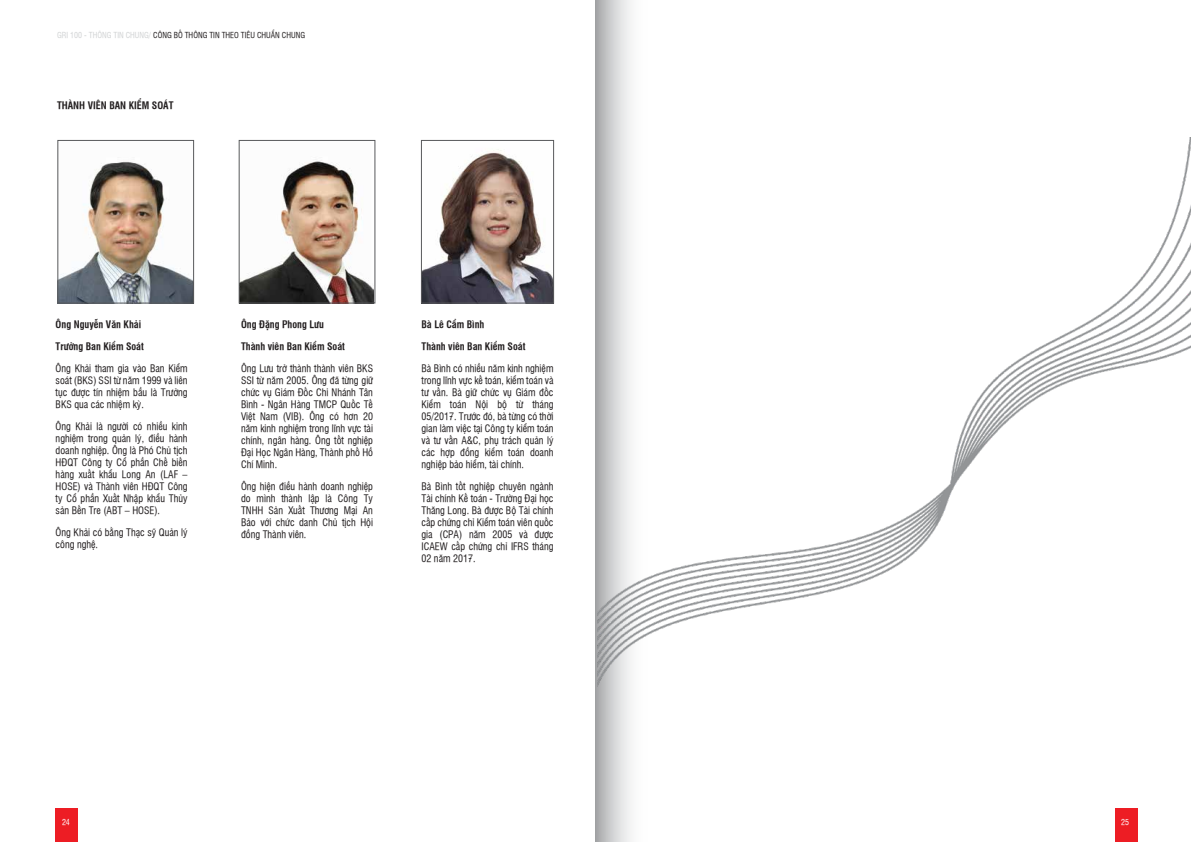
<style>
.page{position:relative;width:1191px;height:842px;background:#fff}
.page>*{position:absolute;margin:0;border:0;box-sizing:border-box;transform-origin:0 0}
.t1{font:10px/12px "UVN Hong Ha Hep";color:#231f20;text-align:justify}
.t2{font:700 10px "UVN Hong Ha Hep";color:#231f20}
.t3{font:8px "UVN Hong Ha Hep";color:#231f20}
.t4{font:8px "UVN Hong Ha Hep";color:#fff}
.s1{color:#d1d3d4}
</style>
<div class="page">
<img style="left:423px;top:149px;width:129px;height:152px">
<div style="left:421px;top:140px;width:133px;height:163px;border:1px solid #58595b"></div>
<img style="left:241px;top:161px;width:132px;height:140px">
<div style="left:239px;top:140px;width:136px;height:163px;border:1px solid #58595b"></div>
<img style="left:60px;top:161px;width:132px;height:140px">
<div style="left:58px;top:140px;width:136px;height:163px;border:1px solid #58595b"></div>
<svg style="left:595px;top:0;width:36px;height:842px;background:#c8c9ca"></svg>
<div style="left:56px;top:809px;width:22px;height:33px;background:#ed1d24"></div>
<div style="left:1115px;top:809px;width:22px;height:33px;background:#ed1d24"></div>
<img style="left:597px;top:137px;width:594px;height:607px">
<p class="t3" style="left:57px;top:30px;width:249px"><span class="s1">GRI 100 - THÔNG TIN CHUNG/</span> CÔNG BỐ THÔNG TIN THEO TIÊU CHUẨN CHUNG</p>
<p class="t2" style="left:57px;top:98px;width:118px">THÀNH VIÊN BAN KIỂM SOÁT</p>
<p class="t2" style="left:56px;top:317px;width:87px">Ông Nguyễn Văn Khải</p>
<p class="t2" style="left:56px;top:339px;width:90px">Trưởng Ban Kiểm Soát</p>
<p class="t1" style="left:56px;top:362px;width:133px">Ông Khải tham gia vào Ban Kiểm soát (BKS) SSI từ năm 1999 và liên tục được tín nhiệm bầu là Trưởng BKS qua các nhiệm kỳ.</p>
<p class="t1" style="left:56px;top:420px;width:133px">Ông Khải là người có nhiều kinh nghiệm trong quản lý, điều hành doanh nghiệp. Ông là Phó Chủ tịch HĐQT Công ty Cổ phần Chế biến hàng xuất khẩu Long An (LAF – HOSE) và Thành viên HĐQT Công ty Cổ phần Xuất Nhập khẩu Thủy sản Bến Tre (ABT – HOSE).</p>
<p class="t1" style="left:56px;top:526px;width:133px">Ông Khải có bằng Thạc sỹ Quản lý công nghệ.</p>
<p class="t2" style="left:241px;top:317px;width:84px">Ông Đặng Phong Lưu</p>
<p class="t2" style="left:241px;top:339px;width:105px">Thành viên Ban Kiểm Soát</p>
<p class="t1" style="left:241px;top:362px;width:133px">Ông Lưu trở thành thành viên BKS SSI từ năm 2005. Ông đã từng giữ chức vụ Giám Đốc Chi Nhánh Tân Bình - Ngân Hàng TMCP Quốc Tế Việt Nam (VIB). Ông có hơn 20 năm kinh nghiệm trong lĩnh vực tài chính, ngân hàng. Ông tốt nghiệp Đại Học Ngân Hàng, Thành phố Hồ Chí Minh.</p>
<p class="t1" style="left:241px;top:479px;width:133px">Ông hiện điều hành doanh nghiệp do mình thành lập là Công Ty TNHH Sản Xuất Thương Mại An Bảo với chức danh Chủ tịch Hội đồng Thành viên.</p>
<p class="t2" style="left:421px;top:317px;width:64px">Bà Lê Cẩm Bình</p>
<p class="t2" style="left:421px;top:339px;width:105px">Thành viên Ban Kiểm Soát</p>
<p class="t1" style="left:421px;top:361px;width:133px">Bà Bình có nhiều năm kinh nghiệm trong lĩnh vực kế toán, kiểm toán và tư vấn. Bà giữ chức vụ Giám đốc Kiểm toán Nội bộ từ tháng 05/2017. Trước đó, bà từng có thời gian làm việc tại Công ty kiểm toán và tư vấn A&amp;C, phụ trách quản lý các hợp đồng kiểm toán doanh nghiệp bảo hiểm, tài chính.</p>
<p class="t1" style="left:421px;top:479px;width:133px">Bà Bình tốt nghiệp chuyên ngành Tài chính Kế toán - Trường Đại học Thăng Long. Bà được Bộ Tài chính cấp chứng chỉ Kiểm toán viên quốc gia (CPA) năm 2005 và được ICAEW cấp chứng chỉ IFRS tháng 02 năm 2017.</p>
<p class="t4" style="left:62px;top:817px;width:9px">24</p>
<p class="t4" style="left:1121px;top:817px;width:9px">25</p>
</div>
